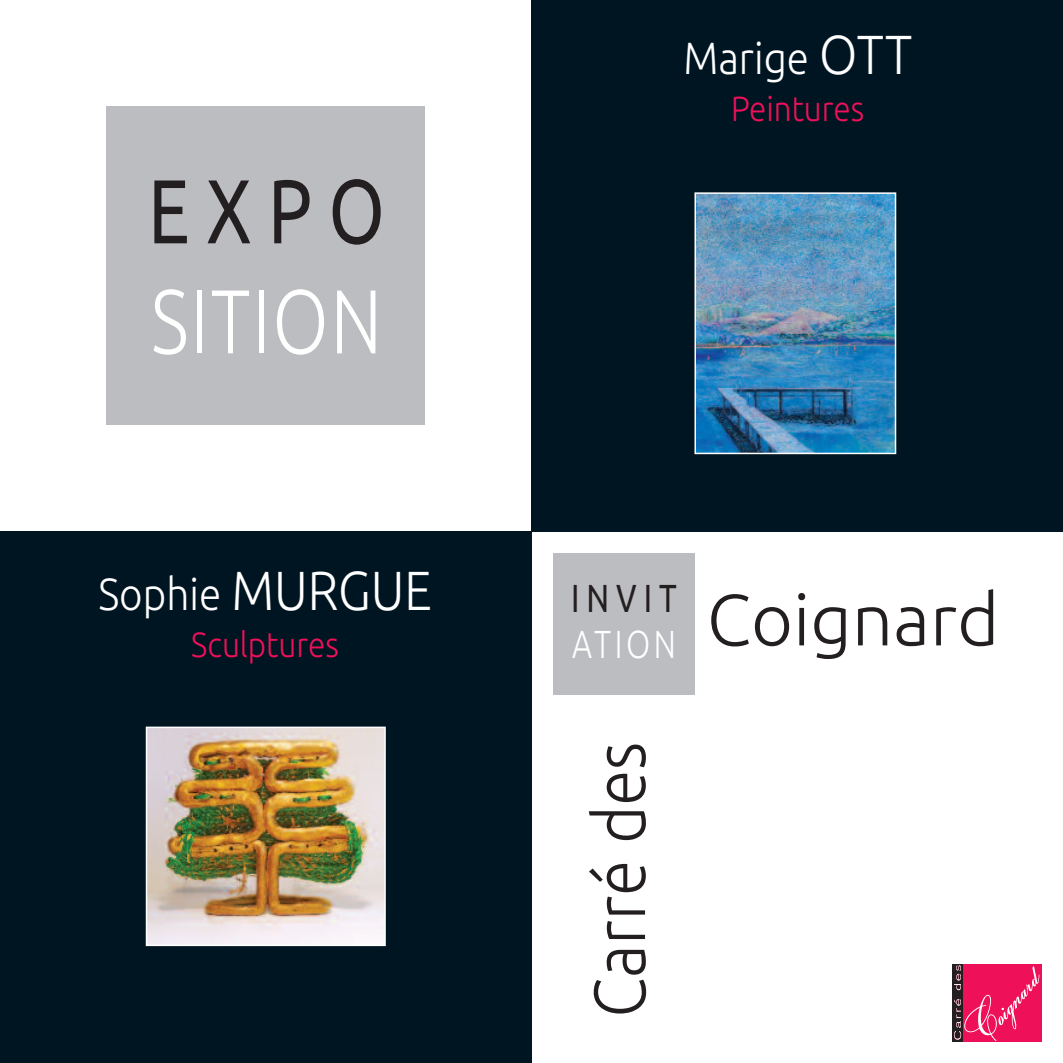
<style>
.page{position:relative;width:1063px;height:1063px;background:#fff}
.page>*{position:absolute;margin:0;border:0;box-sizing:border-box;transform-origin:0 0}
.t1{font:300 90.5px "Ubuntu";letter-spacing:.03em;color:#fff;scale:.8 1}
.t2{font:90.5px "Ubuntu";color:#231f20;scale:.8 1}
.t3{font:300 72.5px "Ubuntu";color:#231f20;scale:.9 1}
.t4{font:300 72.5px "Ubuntu";color:#231f20}
.t5{font:300 45px "Ubuntu";color:#fff;scale:.9 1}
.t6{font:39px "Ubuntu";letter-spacing:.225em;color:#231f20;scale:.8 1}
.t7{font:300 39px "Ubuntu";letter-spacing:.115em;color:#fff;scale:.8 1}
.t8{font:300 35px "Ubuntu";color:#ee1059;scale:.9 1}
.s1{font-size:55px}
</style>
<div class="page">
<div style="left:952px;top:964px;width:11px;height:78px;background:#231f20"></div>
<div style="left:963px;top:964px;width:79px;height:78px;background:#ee1059"></div>
<svg style="left:954px;top:965px;width:85px;height:76px"></svg>
<div style="left:553px;top:553px;width:141px;height:141px;background:#bcbdc0"></div>
<div style="left:106px;top:106px;width:319px;height:319px;background:#bcbdc0"></div>
<div style="left:531px;top:0;width:532px;height:531px;background:#001522"></div>
<div style="left:0;top:531px;width:531px;height:532px;background:#001522"></div>
<img style="left:149px;top:730px;width:234px;height:213px">
<div style="left:146px;top:727px;width:240px;height:219px;border:2px solid #fff"></div>
<img style="left:697px;top:195px;width:196px;height:256px">
<div style="left:694px;top:192px;width:202px;height:262px;border:2px solid #fff"></div>
<h1 class="t2" style="left:148px;top:156px;width:297px">EXPO</h1>
<h1 class="t1" style="left:151px;top:267px;width:290px">SITION</h1>
<p class="t5" style="left:98px;top:567px;width:372px">Sophie <span class="s1">MURGUE</span></p>
<p class="t8" style="left:191px;top:623px;width:166px">Sculptures</p>
<p class="t5" style="left:683px;top:31px;width:256px">Marige <span class="s1">OTT</span></p>
<p class="t8" style="left:731px;top:88px;width:150px">Peintures</p>
<p class="t6" style="left:571px;top:574px;width:134px">INVIT</p>
<p class="t7" style="left:572px;top:621px;width:131px">ATION</p>
<h2 class="t3" style="left:576px;top:1018px;width:308px;rotate:-90deg">Carré des</h2>
<h2 class="t4" style="left:707px;top:576px;width:294px">Coignard</h2>
</div>
